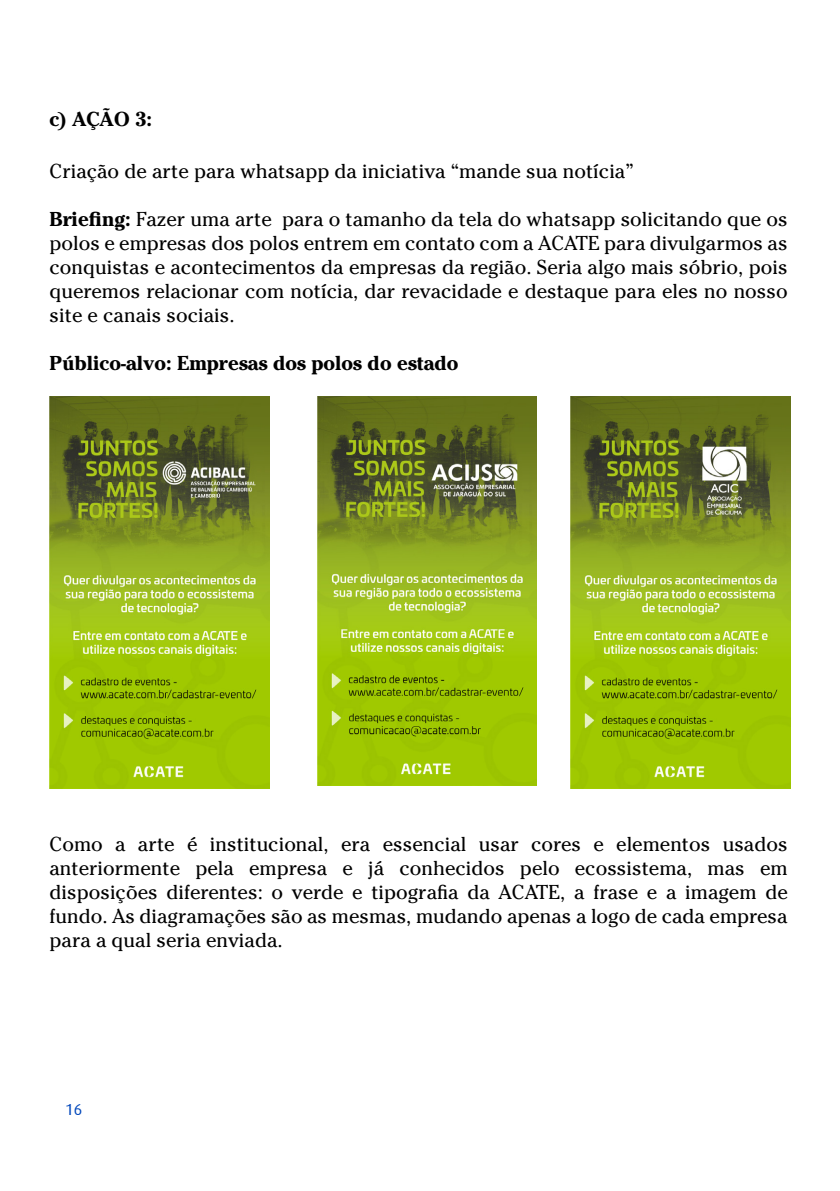
<style>
.page{position:relative;width:840px;height:1191px;background:#fff}
.page>*{position:absolute;margin:0;border:0;box-sizing:border-box;transform-origin:0 0}
.t1{font:20px/24px "Cheltenham Std";color:#000;text-align:justify}
.t2{font:700 20px "Cheltenham Std";color:#000}
.t3{font:16px "Dax";color:#0047bb}
.s1{font-weight:700}
</style>
<div class="page">
<img style="left:50px;top:396px;width:219px;height:392px">
<img style="left:570px;top:396px;width:220px;height:392px">
<img style="left:318px;top:396px;width:218px;height:389px">
<p class="t2" style="left:50px;top:107px;width:104px">c) AÇÃO 3:</p>
<p class="t1" style="left:50px;top:159px;width:585px">Criação de arte para whatsapp da iniciativa “mande sua notícia”</p>
<p class="t1" style="left:50px;top:207px;width:739px"><span class="s1">Briefing:</span> Fazer uma arte para o tamanho da tela do whatsapp solicitando que os polos e empresas dos polos entrem em contato com a ACATE para divulgarmos as conquistas e acontecimentos da empresas da região. Seria algo mais sóbrio, pois queremos relacionar com notícia, dar revacidade e destaque para eles no nosso site e canais sociais.</p>
<p class="t2" style="left:50px;top:351px;width:410px">Público-alvo: Empresas dos polos do estado</p>
<p class="t1" style="left:50px;top:831px;width:739px">Como a arte é institucional, era essencial usar cores e elementos usados anteriormente pela empresa e já conhecidos pelo ecossistema, mas em disposições diferentes: o verde e tipografia da ACATE, a frase e a imagem de fundo. As diagramações são as mesmas, mudando apenas a logo de cada empresa para a qual seria enviada.</p>
<p class="t3" style="left:65px;top:1101px;width:18px">16</p>
</div>
